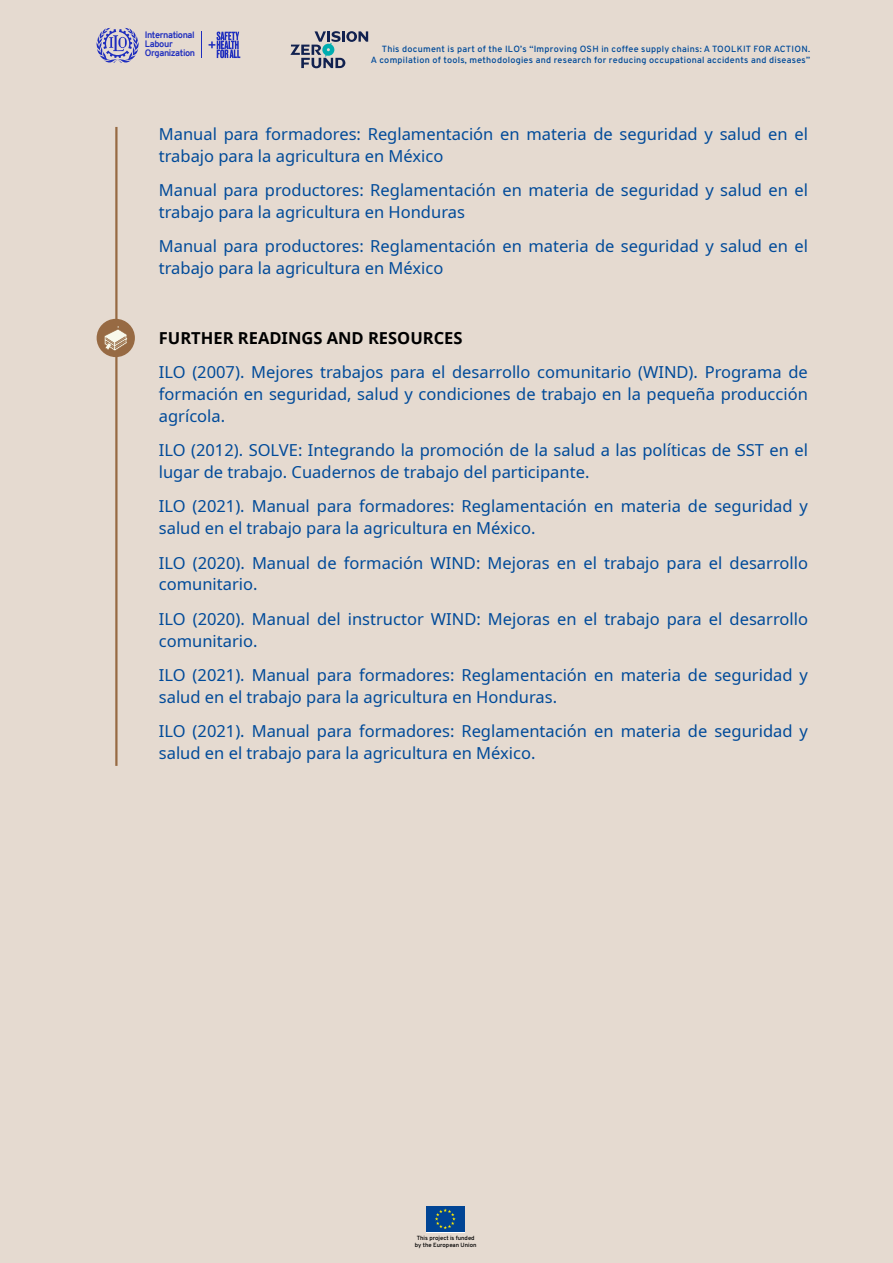
<style>
.page{position:relative;width:893px;height:1263px;background:#e5dad0}
.page>*{position:absolute;margin:0;border:0;box-sizing:border-box;transform-origin:0 0}
.t1{font:16.5px/21.8px "Noto Sans";color:#004a99}
.t2{font:700 16.5px "Noto Sans";color:#000}
.t3{font:700 9.15px/9.1px "Overpass";letter-spacing:-.04em;color:#1e2dbe}
.t4{font:600 9px/10.8px "Overpass";letter-spacing:.03em;color:#004a99;text-align:right}
.t5{font:600 6px/7.2px "Overpass";color:#000;text-align:center}
</style>
<div class="page">
<hr style="left:115px;top:127px;width:3px;height:639px;background:#976a43">
<div style="left:97px;top:319px;width:38px;height:38px;background:#976a43;border-radius:50%"></div>
<svg style="left:104px;top:326px;width:24px;height:25px"></svg>
<svg style="left:96px;top:28px;width:43px;height:35px"></svg>
<svg style="left:201px;top:32px;width:1px;height:26px"></svg>
<svg style="left:209px;top:32px;width:31px;height:26px"></svg>
<svg style="left:290px;top:31px;width:78px;height:37px"></svg>
<div style="left:426px;top:1206px;width:38px;height:26px;background:#004494"></div>
<svg style="left:435px;top:1208px;width:21px;height:21px"></svg>
<p class="t3" style="left:145px;top:30px;width:52px">International<br>Labour<br>Organization</p>
<p class="t4" style="left:371px;top:44px;width:441px">This document is part of the ILO’s “Improving OSH in coffee supply chains: A TOOLKIT FOR ACTION.<br>A compilation of tools, methodologies and research for reducing occupational accidents and diseases”</p>
<p class="t1" style="left:159px;top:123px;width:651px">Manual para formadores: Reglamentación en materia de seguridad y salud en el trabajo para la agricultura en México</p>
<p class="t1" style="left:159px;top:180px;width:651px">Manual para productores: Reglamentación en materia de seguridad y salud en el trabajo para la agricultura en Honduras</p>
<p class="t1" style="left:159px;top:236px;width:651px">Manual para productores: Reglamentación en materia de seguridad y salud en el trabajo para la agricultura en México</p>
<p class="t2" style="left:159px;top:326px;width:305px">FURTHER READINGS AND RESOURCES</p>
<p class="t1" style="left:159px;top:362px;width:650px;text-align:justify">ILO (2007). Mejores trabajos para el desarrollo comunitario (WIND). Programa de formación en seguridad, salud y condiciones de trabajo en la pequeña producción agrícola.</p>
<p class="t1" style="left:159px;top:440px;width:651px">ILO (2012). SOLVE: Integrando la promoción de la salud a las políticas de SST en el lugar de trabajo. Cuadernos de trabajo del participante.</p>
<p class="t1" style="left:159px;top:496px;width:651px">ILO (2021). Manual para formadores: Reglamentación en materia de seguridad y salud en el trabajo para la agricultura en México.</p>
<p class="t1" style="left:159px;top:552px;width:651px">ILO (2020). Manual de formación WIND: Mejoras en el trabajo para el desarrollo comunitario.</p>
<p class="t1" style="left:159px;top:608px;width:651px">ILO (2020). Manual del instructor WIND: Mejoras en el trabajo para el desarrollo comunitario.</p>
<p class="t1" style="left:159px;top:665px;width:651px">ILO (2021). Manual para formadores: Reglamentación en materia de seguridad y salud en el trabajo para la agricultura en Honduras.</p>
<p class="t1" style="left:159px;top:721px;width:651px">ILO (2021). Manual para formadores: Reglamentación en materia de seguridad y salud en el trabajo para la agricultura en México.</p>
<p class="t5" style="left:415px;top:1234px;width:63px">This project is funded by the European Union</p>
</div>
